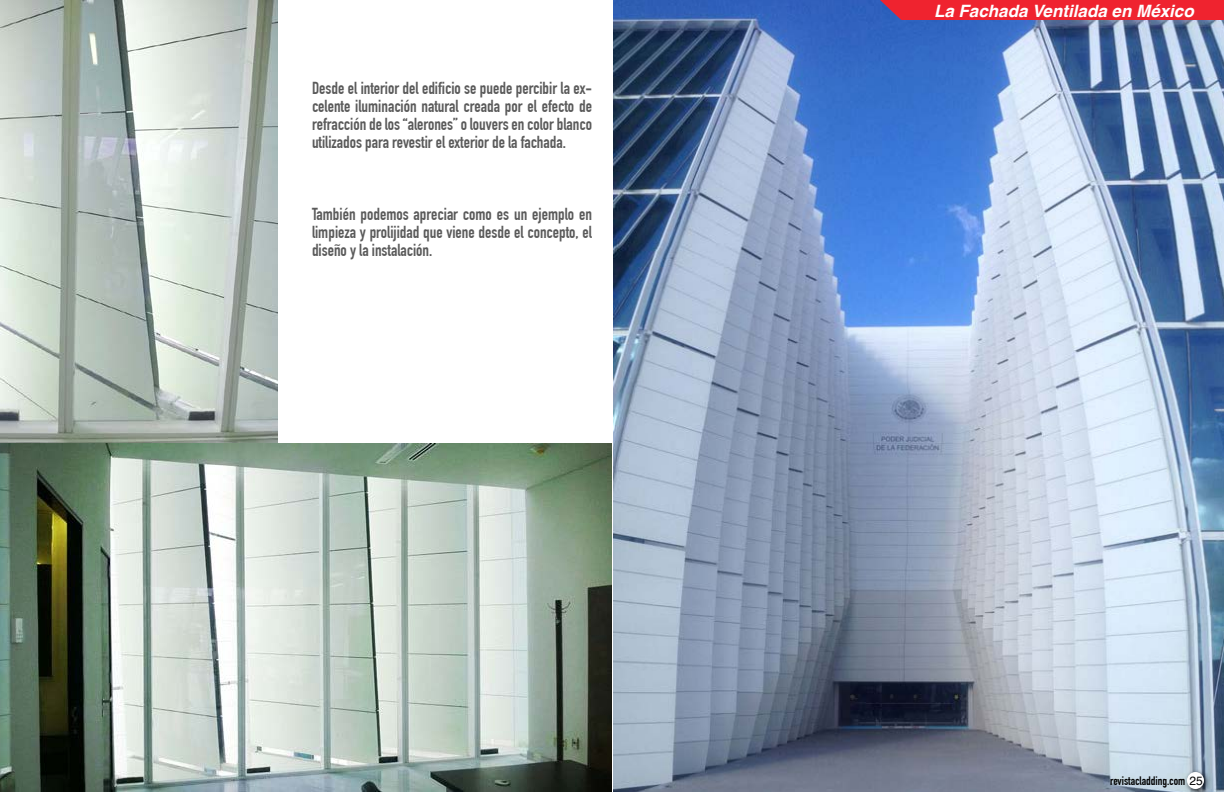
<style>
.page{position:relative;width:1224px;height:792px;background:#fff}
.page>*{position:absolute;margin:0;border:0;box-sizing:border-box;transform-origin:0 0}
.t1{font:700 17px/18px "DIN Condensed";color:#000;text-align:justify}
.t2{font:italic 700 17px "Helvetica";color:#fff}
.t3{font:700 12px "DIN Condensed";color:#000}
.s1{font-family:"Helvetica";font-weight:400}
</style>
<div class="page">
<img style="left:613px;top:0;width:611px;height:792px">
<div style="left:880px;top:0;width:344px;height:20px;background:#ef232f"></div>
<div style="left:1184px;top:769px;width:28px;height:23px;background:#000;opacity:.75"></div>
<div style="left:1187px;top:772px;width:17px;height:17px;background:#fff;border-radius:50%"></div>
<img style="left:0;top:0;width:278px;height:443px">
<img style="left:0;top:443px;width:612px;height:349px">
<p class="t1" style="left:312px;top:79px;width:282px">Desde el interior del edificio se puede percibir la ex&shy;celente iluminación natural creada por el efecto de refracción de los “alerones” o louvers en color blanco utilizados para revestir el exterior de la fachada.</p>
<p class="t1" style="left:312px;top:205px;width:282px">También podemos apreciar como es un ejemplo en limpieza y prolijidad que viene desde el concepto, el diseño y la instalación.</p>
<p class="t2" style="left:934px;top:-3px;width:261px">La Fachada Ventilada en México</p>
<p class="t3" style="left:1110px;top:773px;width:94px">revistacladding.com <span class="s1">25</span></p>
</div>
